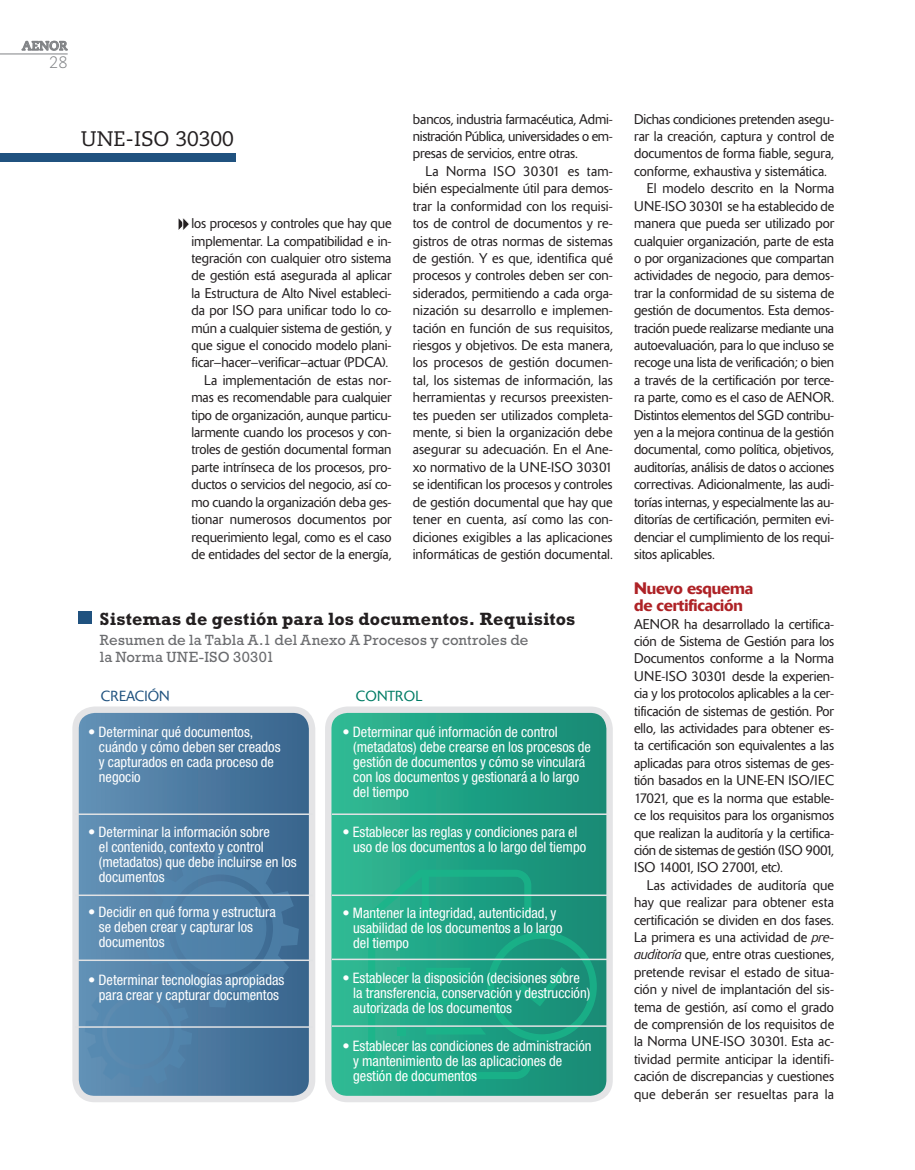
<style>
.page{position:relative;width:915px;height:1170px;background:#fff}
.page>*{position:absolute;margin:0;border:0;box-sizing:border-box;transform-origin:0 0}
.t1{font:21px "Caecilia LT Std";color:#231f20}
.TIT_GRAFICAS{font:700 18px "Rockwell Std";letter-spacing:.01em;color:#231f20}
._04_LADILLO{font:500 16.5px/17.4px "Delta";letter-spacing:-.01em;color:#ae2226}
.t2{font:300 16.5px "Caecilia LT Std";color:#808285}
.TIT_GRAFICAS-2{font:15px/16.5px "Rockwell Std";letter-spacing:.01em;color:#6c6d70}
.TEXTO_GRAFICAS{font:condensed 14.4px/15px "Helvetica Neue LT Std";color:#fff}
._14_TEXTO_APOYOS{font:300 14.4px "Delta";color:#20527f}
._14_TEXTO_APOYOS-2{font:300 14.4px "Delta";letter-spacing:.02em;color:#007c65}
._04_TEXTO_CORRIDO{font:300 13.95px/17.4px "Delta";letter-spacing:-.01em;color:#231f20;text-align:justify}
.t3{font:700 12.75px "Caecilia LT Std";color:#808285}
.s1{font-style:italic}
</style>
<div class="page">
<svg style="left:22px;top:41px;width:46px;height:10px"></svg>
<hr style="left:0;top:54px;width:68px;height:1px;background:#808285">
<div style="left:75px;top:709px;width:237px;height:389px;background:linear-gradient(to right,#6493b7,#37648c);border-radius:19px"></div>
<div style="left:72px;top:706px;width:243px;height:396px;border:6px solid #e1e2e4;border-radius:19px"></div>
<svg style="left:85px;top:848px;width:214px;height:239px;background:#507fa6"></svg>
<div style="left:328px;top:709px;width:281px;height:389px;background:linear-gradient(to right,#2fbb94,#138874);border-radius:19px"></div>
<div style="left:325px;top:706px;width:287px;height:396px;border:6px solid #e1e2e4;border-radius:19px"></div>
<svg style="left:368px;top:869px;width:228px;height:209px;background:#1fa183"></svg>
<div style="left:78px;top:611px;width:13px;height:13px;background:#20527f"></div>
<hr style="left:332px;top:813px;width:276px;height:1px;background:#e1e2e4">
<hr style="left:75px;top:813px;width:238px;height:1px;background:#e1e2e4">
<hr style="left:75px;top:894px;width:238px;height:1px;background:#e1e2e4">
<hr style="left:75px;top:959px;width:238px;height:1px;background:#e1e2e4">
<hr style="left:75px;top:1026px;width:238px;height:1px;background:#e1e2e4">
<hr style="left:332px;top:894px;width:276px;height:1px;background:#e1e2e4">
<hr style="left:332px;top:958px;width:276px;height:2px;background:#e1e2e4">
<hr style="left:332px;top:1025px;width:276px;height:1px;background:#e1e2e4">
<div style="left:0;top:153px;width:235px;height:9px;background:#20527f"></div>
<svg style="left:178px;top:218px;width:11px;height:12px"></svg>
<p class="t3" style="left:22px;top:38px;width:47px">AENOR</p>
<p class="t2" style="left:49px;top:53px;width:20px">28</p>
<p class="t1" style="left:81px;top:127px;width:154px">UNE-ISO 30300</p>
<p class="_04_TEXTO_CORRIDO" style="left:191px;top:215px;width:201px">los procesos y controles que hay que implementar. La compatibilidad e in&shy;tegración con cualquier otro sistema de gestión está asegurada al aplicar la Estructura de Alto Nivel estableci&shy;da por ISO para unificar todo lo co&shy;mún a cualquier sistema de gestión, y que sigue el conocido modelo plani&shy;ficar–hacer–verificar–actuar (PDCA).</p>
<p class="_04_TEXTO_CORRIDO" style="left:191px;top:371px;width:201px;text-indent:13px">La implementación de estas nor&shy;mas es recomendable para cualquier tipo de organización, aunque particu&shy;larmente cuando los procesos y con&shy;troles de gestión documental forman parte intrínseca de los procesos, pro&shy;ductos o servicios del negocio, así co&shy;mo cuando la organización deba ges&shy;tionar numerosos documentos por requerimiento legal, como es el caso de entidades del sector de la energía,</p>
<p class="_04_TEXTO_CORRIDO" style="left:412px;top:110px;width:201px">bancos, industria farmacéutica, Admi&shy;nistración Pública, universidades o em&shy;presas de servicios, entre otras.</p>
<p class="_04_TEXTO_CORRIDO" style="left:412px;top:162px;width:201px;text-indent:13px">La Norma ISO 30301 es tam&shy;bién especialmente útil para demos&shy;trar la conformidad con los requisi&shy;tos de control de documentos y re&shy;gistros de otras normas de sistemas de gestión. Y es que, identifica qué procesos y controles deben ser con&shy;siderados, permitiendo a cada orga&shy;nización su desarrollo e implemen&shy;tación en función de sus requisitos, riesgos y objetivos. De esta manera, los procesos de gestión documen&shy;tal, los sistemas de información, las herramientas y recursos preexisten&shy;tes pueden ser utilizados completa&shy;mente, si bien la organización debe asegurar su adecuación. En el Ane&shy;xo normativo de la UNE-ISO 30301 se identifican los procesos y controles de gestión documental que hay que tener en cuenta, así como las con&shy;diciones exigibles a las aplicaciones informáticas de gestión documental.</p>
<p class="TIT_GRAFICAS" style="left:100px;top:608px;width:477px">Sistemas de gestión para los documentos. Requisitos</p>
<p class="TIT_GRAFICAS-2" style="left:100px;top:632px;width:430px">Resumen de la Tabla A.1 del Anexo A Procesos y controles de la Norma UNE-ISO 30301</p>
<p class="_14_TEXTO_APOYOS" style="left:101px;top:687px;width:70px">CREACIÓN</p>
<p class="_14_TEXTO_APOYOS-2" style="left:355px;top:687px;width:68px">CONTROL</p>
<p class="TEXTO_GRAFICAS" style="left:99px;top:724px;width:183px;text-indent:-11px">• Determinar qué documentos, cuándo y cómo deben ser creados y capturados en cada proceso de negocio</p>
<p class="TEXTO_GRAFICAS" style="left:99px;top:824px;width:199px;text-indent:-11px">• Determinar la información sobre<br>el contenido, contexto y control (metadatos) que debe incluirse en los documentos</p>
<p class="TEXTO_GRAFICAS" style="left:99px;top:904px;width:178px;text-indent:-11px">• Decidir en qué forma y estructura se deben crear y capturar los documentos</p>
<p class="TEXTO_GRAFICAS" style="left:88px;top:972px;width:197px;text-align:center">• Determinar tecnologías apropiadas para crear y capturar documentos</p>
<p class="TEXTO_GRAFICAS" style="left:353px;top:723px;width:239px;text-indent:-11px">• Determinar qué información de control (metadatos) debe crearse en los procesos de gestión de documentos y cómo se vinculará con los documentos y gestionará a lo largo del tiempo</p>
<p class="TEXTO_GRAFICAS" style="left:353px;top:823px;width:234px;text-indent:-11px">• Establecer las reglas y condiciones para el uso de los documentos a lo largo del tiempo</p>
<p class="TEXTO_GRAFICAS" style="left:353px;top:904px;width:211px;text-indent:-11px">• Mantener la integridad, autenticidad, y usabilidad de los documentos a lo largo del tiempo</p>
<p class="TEXTO_GRAFICAS" style="left:353px;top:970px;width:238px;text-indent:-11px">• Establecer la disposición (decisiones sobre la transferencia, conservación y destrucción) autorizada de los documentos</p>
<p class="TEXTO_GRAFICAS" style="left:353px;top:1038px;width:240px;text-indent:-11px">• Establecer las condiciones de administración y mantenimiento de las aplicaciones de gestión de documentos</p>
<p class="_04_TEXTO_CORRIDO" style="left:634px;top:110px;width:201px">Dichas condiciones pretenden asegu&shy;rar la creación, captura y control de documentos de forma fiable, segura, conforme, exhaustiva y sistemática.</p>
<p class="_04_TEXTO_CORRIDO" style="left:634px;top:180px;width:201px;text-indent:13px">El modelo descrito en la Norma UNE-ISO 30301 se ha establecido de manera que pueda ser utilizado por cualquier organización, parte de esta o por organizaciones que compartan actividades de negocio, para demos&shy;trar la conformidad de su sistema de gestión de documentos. Esta demos&shy;tración puede realizarse mediante una autoevaluación, para lo que incluso se recoge una lista de verificación; o bien a través de la certificación por terce&shy;ra parte, como es el caso de AENOR.<br>Distintos elementos del SGD contribu&shy;yen a la mejora continua de la gestión documental, como política, objetivos, auditorías, análisis de datos o acciones correctivas. Adicionalmente, las audi&shy;torías internas, y especialmente las au&shy;ditorías de certificación, permiten evi&shy;denciar el cumplimiento de los requi&shy;sitos aplicables.</p>
<p class="_04_LADILLO" style="left:634px;top:579px;width:120px">Nuevo esquema de certificación</p>
<p class="_04_TEXTO_CORRIDO" style="left:634px;top:615px;width:201px">AENOR ha desarrollado la certifica&shy;ción de Sistema de Gestión para los Documentos conforme a la Norma UNE-ISO 30301 desde la experien&shy;cia y los protocolos aplicables a la cer&shy;tificación de sistemas de gestión. Por ello, las actividades para obtener es&shy;ta certificación son equivalentes a las aplicadas para otros sistemas de ges&shy;tión basados en la UNE-EN ISO/IEC 17021, que es la norma que estable&shy;ce los requisitos para los organismos que realizan la auditoría y la certifica&shy;ción de sistemas de gestión (ISO 9001, ISO 14001, ISO 27001, etc).</p>
<p class="_04_TEXTO_CORRIDO" style="left:634px;top:876px;width:201px;text-indent:13px">Las actividades de auditoría que hay que realizar para obtener esta certificación se dividen en dos fases.<br>La primera es una actividad de <span class="s1">pre&shy;auditoría</span> que, entre otras cuestiones, pretende revisar el estado de situa&shy;ción y nivel de implantación del sis&shy;tema de gestión, así como el grado de comprensión de los requisitos de la Norma UNE-ISO 30301. Esta ac&shy;tividad permite anticipar la identifi&shy;cación de discrepancias y cuestiones que deberán ser resueltas para la</p>
</div>
